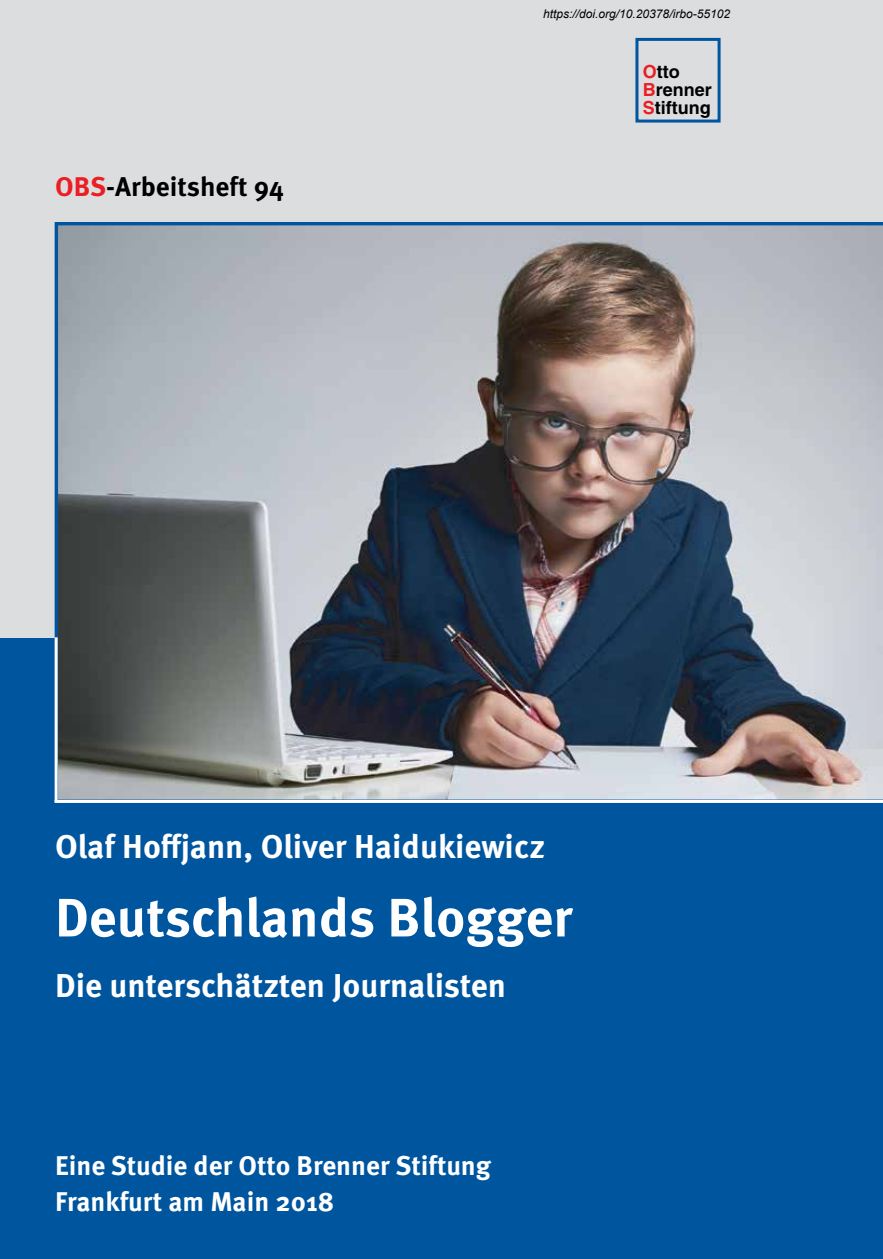
<style>
.page{position:relative;width:883px;height:1259px;background:#fff}
.page>*{position:absolute;margin:0;border:0;box-sizing:border-box;transform-origin:0 0}
.t1{font:700 54px "Meta OT";letter-spacing:-.005em;color:#fff}
.t2{font:700 33px "Meta OT";color:#fff}
.t3{font:700 27px/36px "Meta OT";color:#fff}
.t4{font:700 27px "Meta OT";color:#000}
.t5{font:700 18px/18px "Helvetica";color:#000}
.t6{font:italic 12px "Arial";color:#000}
.s1{color:#ed1d24}
</style>
<div class="page">
<div style="left:0;top:630px;width:882px;height:628px;background:#00559f"></div>
<div style="left:0;top:0;width:882px;height:637px;background:#dcddde"></div>
<div style="left:635px;top:38px;width:85px;height:84px;border:3px solid #00559f"></div>
<img style="left:55px;top:222px;width:827px;height:577px">
<hr style="left:55px;top:799px;width:827px;height:3px;background:#fff">
<hr style="left:55px;top:637px;width:3px;height:165px;background:#fff">
<p class="t6" style="left:543px;top:6px;width:188px">https://doi.org/10.20378/irbo-55102</p>
<p class="t4" style="left:55px;top:170px;width:230px"><span class="s1">OBS</span>-Arbeitsheft 94</p>
<p class="t5" style="left:642px;top:63px;width:71px"><span class="s1">O</span>tto<br><span class="s1">B</span>renner<br><span class="s1">S</span>tiftung</p>
<p class="t2" style="left:55px;top:825px;width:491px">Olaf Hoffjann, Oliver Haidukiewicz</p>
<h1 class="t1" style="left:55px;top:883px;width:519px">Deutschlands Blogger</h1>
<p class="t2" style="left:55px;top:964px;width:452px">Die unterschätzten Journalisten</p>
<p class="t3" style="left:55px;top:1147px;width:437px">Eine Studie der Otto Brenner Stiftung<br>Frankfurt am Main 2018</p>
</div>
